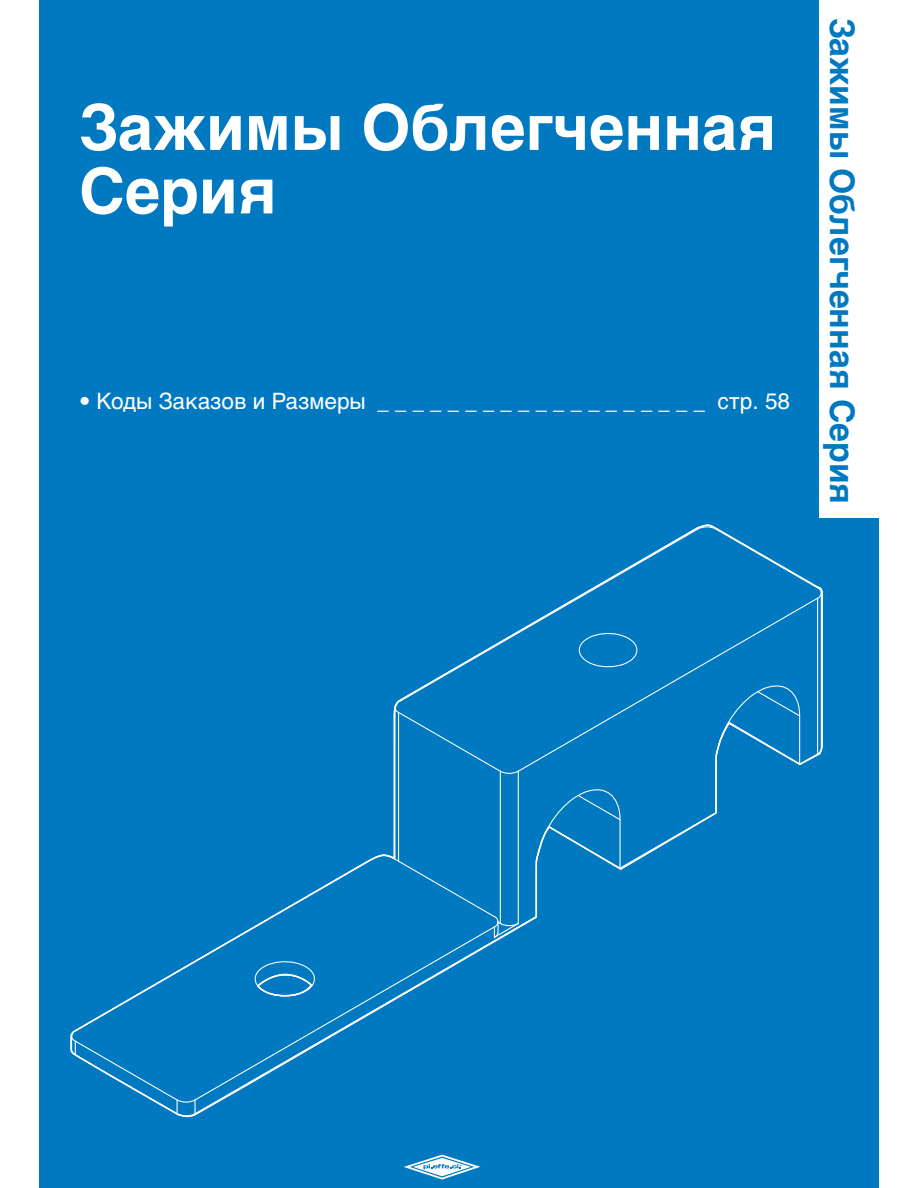
<style>
.page{position:relative;width:918px;height:1188px;background:#fff}
.page>*{position:absolute;margin:0;border:0;box-sizing:border-box;transform-origin:0 0}
.t1{font:700 63.45px/63.4px "Helvetica Cyr";color:#fff}
.t2{font:700 33.9px "Helvetica Cyr";color:#0079c1}
.t3{font:22.65px "Helvetica Cyr Upright";color:#fff}
</style>
<div class="page">
<div style="left:39px;top:0;width:840px;height:1188px;background:#0079c1"></div>
<div style="left:819px;top:0;width:60px;height:517px;background:#fff"></div>
<svg style="left:404px;top:1155px;width:76px;height:25px"></svg>
<svg style="left:70px;top:524px;width:753px;height:594px"></svg>
<svg style="left:254px;top:961px;width:63px;height:36px"></svg>
<h1 class="t1" style="left:79px;top:96px;width:699px">Зажимы Облегченная<br>Серия</h1>
<p class="t3" style="left:79px;top:393px;width:713px">• Коды Заказов и Размеры ___________________ стр. 58</p>
<h2 class="t2" style="left:862px;top:18px;width:488px;rotate:90deg">Зажимы Облегченная Серия</h2>
</div>
